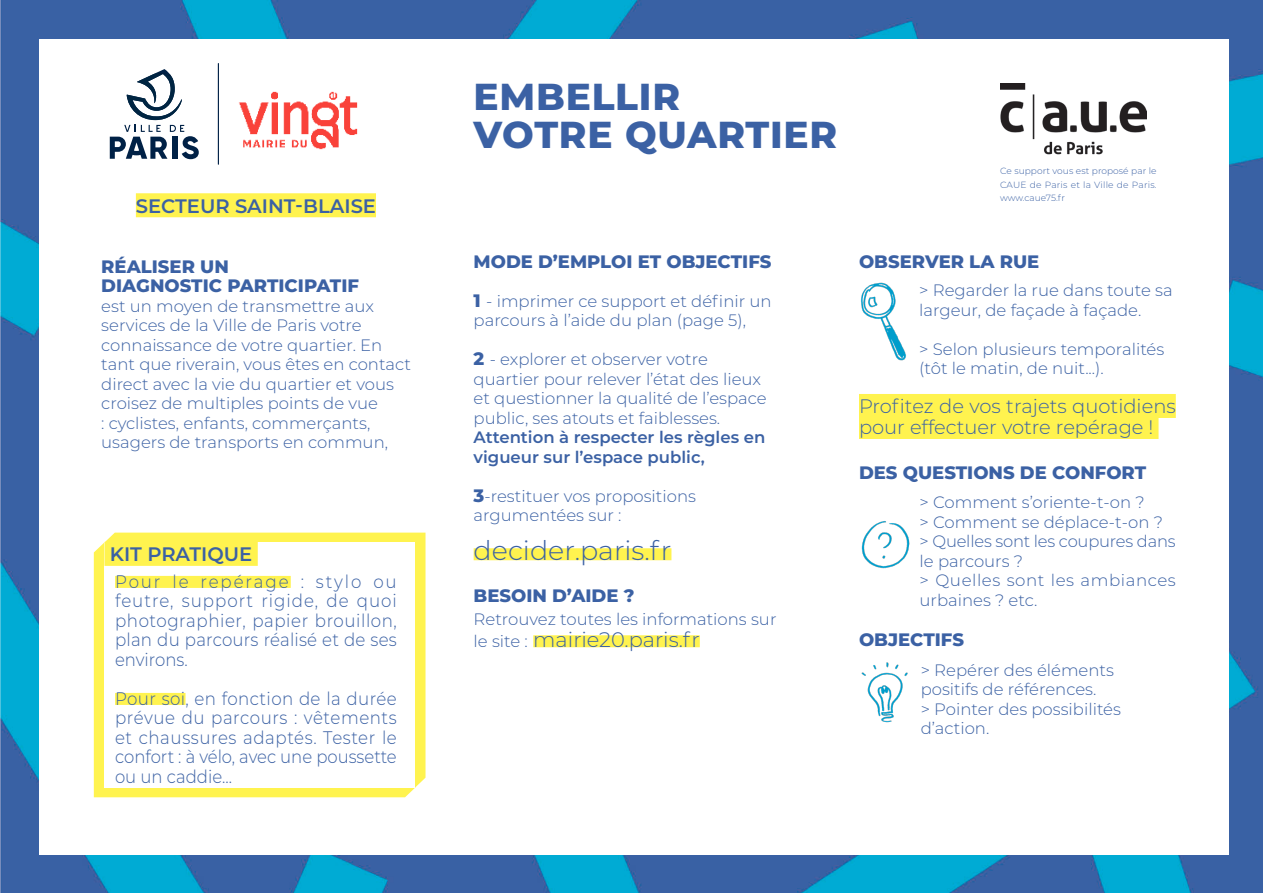
<style>
.page{position:relative;width:1263px;height:893px;background:#fff}
.page>*{position:absolute;margin:0;border:0;box-sizing:border-box;transform-origin:0 0}
.t1{font:800 37.5px/37.5px "Montserrat";letter-spacing:.02em;color:#3b61a4}
.texte_courant{font:300 27px "Montserrat";color:#3b61a4}
.sous_titre{font:300 21px "Montserrat";color:#3b61a4}
.texte_courant-2{font:300 19.5px/21px "Montserrat";color:#3b61a4}
.texte_courant-3{font:600 19.5px "Montserrat";color:#3b61a4}
.texte_courant-4{font:300 18.15px/19.5px "Montserrat";letter-spacing:.005em;color:#3b61a4;text-align:justify;scale:.92 1}
.texte_courant-5{font:800 18px "Montserrat";color:#3b61a4}
.sous_titre-2{font:800 18px "Montserrat";color:#3b61a4}
.texte_courant-6{font:300 16.5px/19.5px "Montserrat";color:#3b61a4}
.texte_courant-7{font:300 16.5px/19.5px "Montserrat";letter-spacing:.03em;color:#3b61a4}
.sous_titre-3{font:300 16.5px "Montserrat";color:#3b61a4}
.t2{font:300 9px/13.5px "Montserrat";letter-spacing:.005em;color:#3b61a4;text-align:justify}
.s1{font-weight:800;font-size:18px}
.s2{font-weight:600}
.s3{font-size:16.5px}
</style>
<div class="page">
<img style="left:1px;top:1px;width:1262px;height:892px">
<div style="left:39px;top:40px;width:1189px;height:815px;background:#fff"></div>
<svg style="left:110px;top:94px;width:89px;height:65px"></svg>
<img style="left:127px;top:69px;width:55px;height:51px">
<hr style="left:218px;top:63px;width:1px;height:102px;background:#002146">
<img style="left:1001px;top:84px;width:145px;height:71px">
<img style="left:239px;top:91px;width:119px;height:58px">
<div style="left:136px;top:193px;width:240px;height:24px;background:#fff34f"></div>
<div style="left:859px;top:394px;width:317px;height:24px;background:#fff34f"></div>
<div style="left:859px;top:415px;width:299px;height:24px;background:#fff34f"></div>
<div style="left:94px;top:543px;width:321px;height:254px;background:#fff34f"></div>
<div style="left:104px;top:533px;width:321px;height:255px;background:#fff34f"></div>
<div style="left:104px;top:543px;width:311px;height:245px;background:#fff"></div>
<div style="left:104px;top:542px;width:154px;height:24px;background:#fff34f"></div>
<div style="left:115px;top:576px;width:176px;height:12px;background:#fff34f"></div>
<div style="left:115px;top:693px;width:70px;height:12px;background:#fff34f"></div>
<div style="left:474px;top:548px;width:197px;height:12px;background:#fff34f"></div>
<div style="left:533px;top:635px;width:167px;height:12px;background:#fff34f"></div>
<img style="left:861px;top:662px;width:47px;height:61px">
<img style="left:861px;top:521px;width:49px;height:48px">
<img style="left:861px;top:282px;width:45px;height:79px">
<p class="texte_courant-3" style="left:136px;top:192px;width:242px">SECTEUR SAINT-BLAISE</p>
<p class="texte_courant-5" style="left:101px;top:253px;width:129px">RÉALISER UN</p>
<p class="texte_courant-5" style="left:101px;top:273px;width:259px">DIAGNOSTIC PARTICIPATIF</p>
<p class="texte_courant-6" style="left:101px;top:296px;width:311px">est un moyen de transmettre aux services de la Ville de Paris votre connaissance de votre quartier. En tant que riverain, vous êtes en contact direct avec la vie du quartier et vous croisez de multiples points de vue<br>: cyclistes, enfants, commerçants, usagers de transports en commun,</p>
<p class="texte_courant-3" style="left:110px;top:541px;width:144px">KIT PRATIQUE</p>
<p class="texte_courant-4" style="left:115px;top:571px;width:308px">Pour le repérage : stylo ou feutre, support rigide, de quoi photographier, papier brouillon, plan du parcours réalisé et de ses environs.</p>
<p class="texte_courant-4" style="left:115px;top:688px;width:308px">Pour soi, en fonction de la durée prévue du parcours : vêtements et chaussures adaptés. Tester le confort : à vélo, avec une poussette ou un caddie...</p>
<h1 class="t1" style="left:474px;top:76px;width:365px">EMBELLIR<br>VOTRE QUARTIER</h1>
<p class="t2" style="left:1000px;top:164px;width:158px">Ce support vous est proposé par le CAUE de Paris et la Ville de Paris. www.caue75.fr</p>
<p class="texte_courant-5" style="left:474px;top:248px;width:299px">MODE D’EMPLOI ET OBJECTIFS</p>
<p class="sous_titre-2" style="left:859px;top:248px;width:182px">OBSERVER LA RUE</p>
<p class="texte_courant-6" style="left:474px;top:291px;width:299px"><span class="s1">1</span> - imprimer ce support et définir un parcours à l’aide du plan (page 5),</p>
<p class="texte_courant-6" style="left:474px;top:349px;width:295px"><span class="s1">2</span> - explorer et observer votre quartier pour relever l’état des lieux et questionner la qualité de l’espace public, ses atouts et faiblesses.<br><span class="s2">Attention à respecter les règles en vigueur sur l’espace public,</span></p>
<p class="texte_courant-6" style="left:474px;top:486px;width:224px"><span class="s1">3</span>-restituer vos propositions argumentées sur :</p>
<p class="texte_courant" style="left:474px;top:532px;width:199px">decider.paris.fr</p>
<p class="sous_titre-2" style="left:474px;top:583px;width:162px">BESOIN D’AIDE ?</p>
<p class="sous_titre-3" style="left:474px;top:608px;width:304px">Retrouvez toutes les informations sur</p>
<p class="sous_titre" style="left:474px;top:626px;width:228px"><span class="s3">le site :</span> mairie20.paris.fr</p>
<p class="texte_courant-6" style="left:921px;top:659px;width:195px">&gt; Repérer des éléments positifs de références.</p>
<p class="texte_courant-6" style="left:921px;top:698px;width:202px">&gt; Pointer des possibilités d’action.</p>
<p class="texte_courant-6" style="left:919px;top:280px;width:255px">&gt; Regarder la rue dans toute sa largeur, de façade à façade.</p>
<p class="texte_courant-6" style="left:919px;top:339px;width:247px">&gt; Selon plusieurs temporalités (tôt le matin, de nuit...).</p>
<p class="texte_courant-2" style="left:859px;top:395px;width:318px">Profitez de vos trajets quotidiens pour effectuer votre repérage !</p>
<p class="sous_titre-2" style="left:859px;top:460px;width:289px">DES QUESTIONS DE CONFORT</p>
<p class="texte_courant-6" style="left:919px;top:492px;width:227px">&gt; Comment s’oriente-t-on ?</p>
<p class="texte_courant-6" style="left:919px;top:512px;width:245px">&gt; Comment se déplace-t-on ?</p>
<p class="texte_courant-6" style="left:919px;top:531px;width:258px">&gt; Quelles sont les coupures dans le parcours ?</p>
<p class="texte_courant-7" style="left:919px;top:570px;width:258px">&gt; Quelles sont les ambiances urbaines ? etc.</p>
<p class="texte_courant-5" style="left:859px;top:627px;width:107px">OBJECTIFS</p>
</div>
